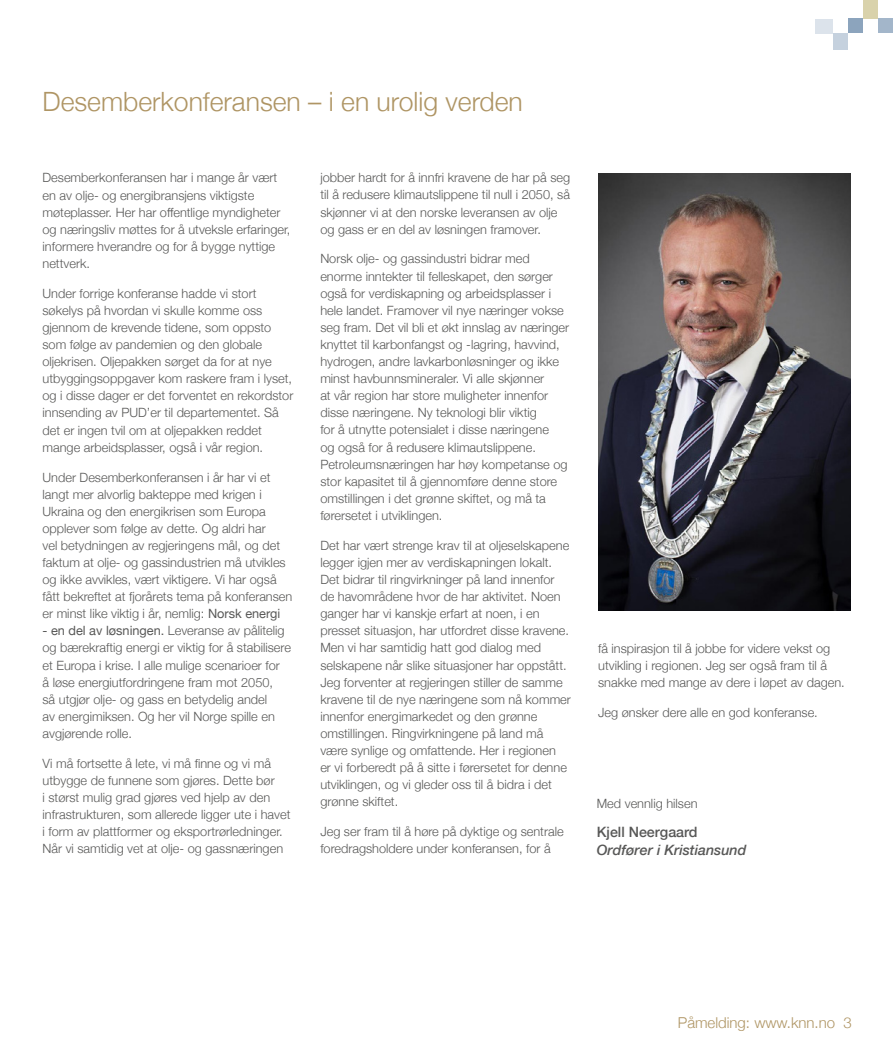
<style>
.page{position:relative;width:893px;height:1063px;background:#fff}
.page>*{position:absolute;margin:0;border:0;box-sizing:border-box;transform-origin:0 0}
.t1{font:300 26.55px "Helvetica Neue";color:#af9564}
.t2{font:300 15px "Helvetica Neue";color:#af9564}
.t3{font:italic 500 14.25px "Helvetica Neue";color:#585857}
.t4{font:500 14.25px "Helvetica Neue";color:#585857}
.t5{font:300 12.75px/17.1px "Helvetica Neue";color:#585857}
.s1{font-weight:400}
</style>
<div class="page">
<div style="left:833px;top:33px;width:15px;height:17px;background:#c5d1de"></div>
<div style="left:815px;top:19px;width:18px;height:14px;background:#dce3eb"></div>
<div style="left:848px;top:18px;width:15px;height:15px;background:#8ca4bd"></div>
<div style="left:878px;top:19px;width:15px;height:14px;background:#a3b6ca"></div>
<div style="left:863px;top:0;width:15px;height:18px;background:#d9d2ab"></div>
<img style="left:598px;top:173px;width:252px;height:437px">
<h1 class="t1" style="left:43px;top:80px;width:482px">Desemberkonferansen – i en urolig verden</h1>
<p class="t5" style="left:43px;top:168px;width:249px">Desemberkonferansen har i mange år vært en av olje- og energibransjens viktigste møteplasser. Her har offentlige myndigheter og næringsliv møttes for å utveksle erfaringer, informere hverandre og for å bygge nyttige nettverk.</p>
<p class="t5" style="left:43px;top:284px;width:252px">Under forrige konferanse hadde vi stort søkelys på hvordan vi skulle komme oss gjennom de krevende tidene, som oppsto som følge av pandemien og den globale oljekrisen. Oljepakken sørget da for at nye utbyggingsoppgaver kom raskere fram i lyset, og i disse dager er det forventet en rekordstor innsending av PUD’er til departementet. Så det er ingen tvil om at oljepakken reddet mange arbeidsplasser, også i vår region.</p>
<p class="t5" style="left:43px;top:467px;width:251px">Under Desemberkonferansen i år har vi et langt mer alvorlig bakteppe med krigen i Ukraina og den energikrisen som Europa opplever som følge av dette. Og aldri har<br>vel betydningen av regjeringens mål, og det faktum at olje- og gassindustrien må utvikles og ikke avvikles, vært viktigere. Vi har også fått bekreftet at fjorårets tema på konferansen er minst like viktig i år, nemlig: <span class="s1">Norsk energi</span></p>
<p class="t5" style="left:43px;top:621px;width:250px"><span class="s1">- en del av løsningen.</span> Leveranse av pålitelig og bærekraftig energi er viktig for å stabilisere et Europa i krise. I alle mulige scenarioer for<br>å løse energiutfordringene fram mot 2050,<br>så utgjør olje- og gass en betydelig andel<br>av energimiksen. Og her vil Norge spille en avgjørende rolle.</p>
<p class="t5" style="left:43px;top:754px;width:249px">Vi må fortsette å lete, vi må finne og vi må utbygge de funnene som gjøres. Dette bør<br>i størst mulig grad gjøres ved hjelp av den infrastrukturen, som allerede ligger ute i havet i form av plattformer og eksportrørledninger.<br>Når vi samtidig vet at olje- og gassnæringen</p>
<p class="t5" style="left:320px;top:168px;width:251px">jobber hardt for å innfri kravene de har på seg til å redusere klimautslippene til null i 2050, så skjønner vi at den norske leveransen av olje og gass er en del av løsningen framover.</p>
<p class="t5" style="left:320px;top:249px;width:250px">Norsk olje- og gassindustri bidrar med enorme inntekter til felleskapet, den sørger også for verdiskapning og arbeidsplasser i hele landet. Framover vil nye næringer vokse seg fram. Det vil bli et økt innslag av næringer knyttet til karbonfangst og -lagring, havvind, hydrogen, andre lavkarbonløsninger og ikke minst havbunnsmineraler. Vi alle skjønner<br>at vår region har store muligheter innenfor disse næringene. Ny teknologi blir viktig<br>for å utnytte potensialet i disse næringene<br>og også for å redusere klimautslippene.<br>Petroleumsnæringen har høy kompetanse og stor kapasitet til å gjennomføre denne store omstillingen i det grønne skiftet, og må ta førersetet i utviklingen.</p>
<p class="t5" style="left:320px;top:536px;width:252px">Det har vært strenge krav til at oljeselskapene legger igjen mer av verdiskapningen lokalt.<br>Det bidrar til ringvirkninger på land innenfor de havområdene hvor de har aktivitet. Noen ganger har vi kanskje erfart at noen, i en presset situasjon, har utfordret disse kravene.<br>Men vi har samtidig hatt god dialog med selskapene når slike situasjoner har oppstått.<br>Jeg forventer at regjeringen stiller de samme kravene til de nye næringene som nå kommer innenfor energimarkedet og den grønne omstillingen. Ringvirkningene på land må være synlige og omfattende. Her i regionen<br>er vi forberedt på å sitte i førersetet for denne utviklingen, og vi gleder oss til å bidra i det grønne skiftet.</p>
<p class="t5" style="left:320px;top:822px;width:245px">Jeg ser fram til å høre på dyktige og sentrale foredragsholdere under konferansen, for å</p>
<p class="t5" style="left:598px;top:639px;width:248px">få inspirasjon til å jobbe for videre vekst og utvikling i regionen. Jeg ser også fram til å snakke med mange av dere i løpet av dagen.</p>
<p class="t5" style="left:598px;top:703px;width:221px">Jeg ønsker dere alle en god konferanse.</p>
<p class="t5" style="left:597px;top:794px;width:102px">Med vennlig hilsen</p>
<p class="t4" style="left:597px;top:821px;width:102px">Kjell Neergaard</p>
<p class="t3" style="left:597px;top:837px;width:151px">Ordfører i Kristiansund</p>
<p class="t2" style="left:678px;top:1010px;width:175px">Påmelding: www.knn.no 3</p>
</div>
